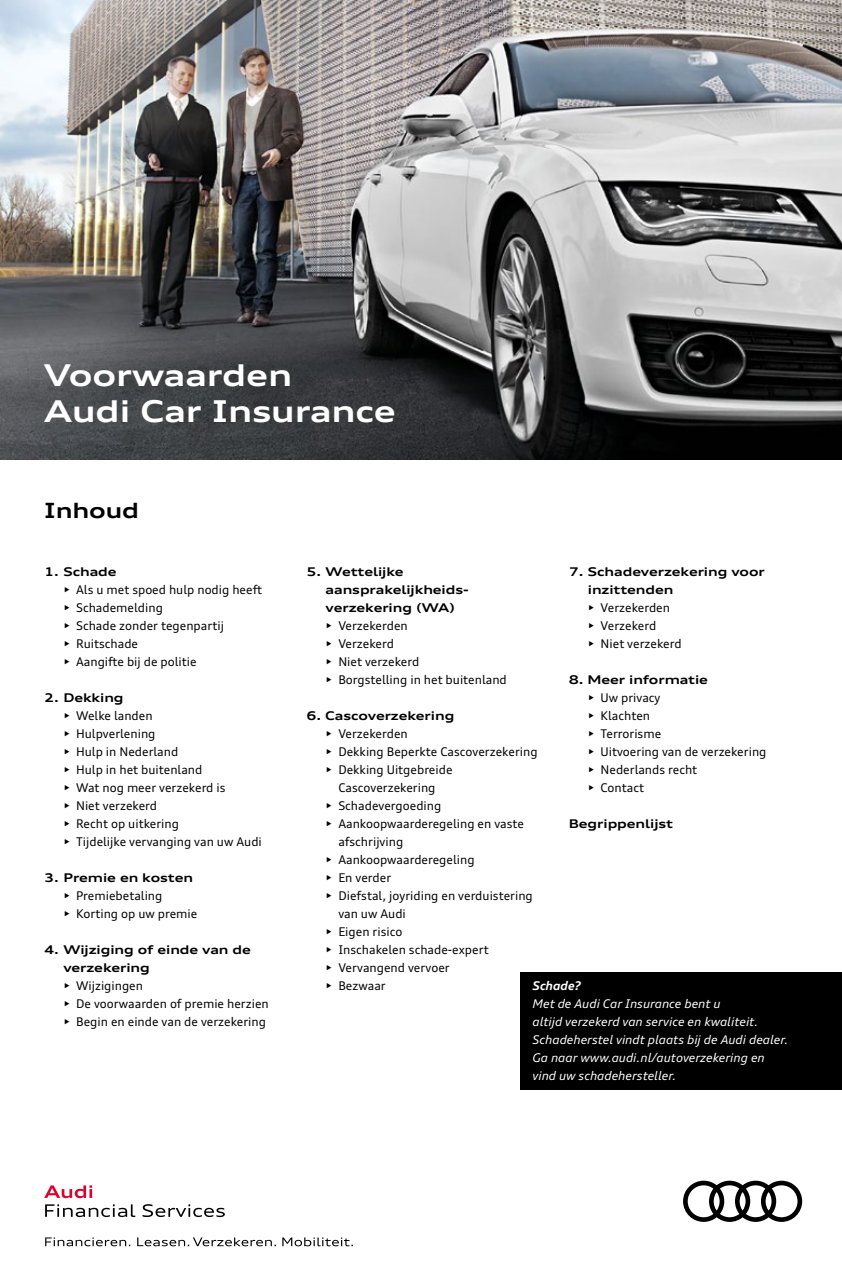
<style>
.page{position:relative;width:842px;height:1263px;background:#fff}
.page>*{position:absolute;margin:0;border:0;box-sizing:border-box;transform-origin:0 0}
.t1{font:700 expanded 30px/36px "Audi Type";letter-spacing:-.005em;color:#fff}
.t2{font:700 expanded 21px "Audi Type";letter-spacing:-.005em;color:#000}
.t3{font:12px/18px "Audi Type";color:#000}
.t4{font:700 expanded 12px/18px "Audi Type";letter-spacing:-.005em;color:#000}
.t5{font:italic 12px/18px "Audi Type";color:#fff}
.t6{font:italic 700 12px "Audi Type";color:#fff}
</style>
<div class="page">
<img style="left:0;top:0;width:842px;height:459px">
<svg style="left:44px;top:1185px;width:48px;height:13px"></svg>
<svg style="left:45px;top:1204px;width:90px;height:13px"></svg>
<svg style="left:143px;top:1204px;width:82px;height:13px"></svg>
<svg style="left:45px;top:1237px;width:308px;height:9px"></svg>
<svg style="left:683px;top:1181px;width:119px;height:41px"></svg>
<div style="left:521px;top:972px;width:321px;height:118px;background:#000"></div>
<h1 class="t1" style="left:44px;top:356px;width:353px">Voorwaarden<br>Audi Car Insurance</h1>
<h2 class="t2" style="left:44px;top:498px;width:97px">Inhoud</h2>
<p class="t4" style="left:44px;top:563px;width:74px">1. Schade</p>
<p class="t3" style="left:63px;top:581px;width:200px">• Als u met spoed hulp nodig heeft</p>
<p class="t3" style="left:63px;top:599px;width:101px">• Schademelding</p>
<p class="t3" style="left:63px;top:617px;width:162px">• Schade zonder tegenpartij</p>
<p class="t3" style="left:63px;top:635px;width:76px">• Ruitschade</p>
<p class="t3" style="left:63px;top:653px;width:135px">• Aangifte bij de politie</p>
<p class="t4" style="left:44px;top:689px;width:81px">2. Dekking</p>
<p class="t3" style="left:63px;top:707px;width:91px">• Welke landen</p>
<p class="t3" style="left:63px;top:725px;width:94px">• Hulpverlening</p>
<p class="t3" style="left:63px;top:743px;width:116px">• Hulp in Nederland</p>
<p class="t3" style="left:63px;top:761px;width:141px">• Hulp in het buitenland</p>
<p class="t3" style="left:63px;top:779px;width:164px">• Wat nog meer verzekerd is</p>
<p class="t3" style="left:63px;top:797px;width:95px">• Niet verzekerd</p>
<p class="t3" style="left:63px;top:815px;width:117px">• Recht op uitkering</p>
<p class="t3" style="left:63px;top:833px;width:200px">• Tijdelijke vervanging van uw Audi</p>
<p class="t4" style="left:44px;top:869px;width:150px">3. Premie en kosten</p>
<p class="t3" style="left:63px;top:887px;width:101px">• Premiebetaling</p>
<p class="t3" style="left:63px;top:905px;width:135px">• Korting op uw premie</p>
<p class="t4" style="left:63px;top:941px;width:189px;text-indent:-19px">4. Wijziging of einde van de verzekering</p>
<p class="t3" style="left:63px;top:977px;width:81px">• Wijzigingen</p>
<p class="t3" style="left:63px;top:995px;width:207px">• De voorwaarden of premie herzien</p>
<p class="t3" style="left:63px;top:1013px;width:204px">• Begin en einde van de verzekering</p>
<p class="t4" style="left:588px;top:563px;width:178px;text-indent:-19px">7. Schadeverzekering voor inzittenden</p>
<p class="t3" style="left:588px;top:599px;width:84px">• Verzekerden</p>
<p class="t3" style="left:588px;top:617px;width:70px">• Verzekerd</p>
<p class="t3" style="left:588px;top:635px;width:95px">• Niet verzekerd</p>
<p class="t4" style="left:569px;top:671px;width:141px">8. Meer informatie</p>
<p class="t3" style="left:588px;top:689px;width:74px">• Uw privacy</p>
<p class="t3" style="left:588px;top:707px;width:64px">• Klachten</p>
<p class="t3" style="left:588px;top:725px;width:75px">• Terrorisme</p>
<p class="t3" style="left:588px;top:743px;width:180px">• Uitvoering van de verzekering</p>
<p class="t3" style="left:588px;top:761px;width:111px">• Nederlands recht</p>
<p class="t3" style="left:588px;top:779px;width:58px">• Contact</p>
<p class="t4" style="left:569px;top:815px;width:106px">Begrippenlijst</p>
<p class="t4" style="left:326px;top:563px;width:145px;text-indent:-19px">5. Wettelijke aansprakelijkheids&shy;verzekering (WA)</p>
<p class="t3" style="left:326px;top:617px;width:84px">• Verzekerden</p>
<p class="t3" style="left:326px;top:635px;width:70px">• Verzekerd</p>
<p class="t3" style="left:326px;top:653px;width:95px">• Niet verzekerd</p>
<p class="t3" style="left:326px;top:671px;width:183px">• Borgstelling in het buitenland</p>
<p class="t4" style="left:306px;top:707px;width:149px">6. Cascoverzekering</p>
<p class="t3" style="left:326px;top:725px;width:84px">• Verzekerden</p>
<p class="t3" style="left:326px;top:743px;width:214px">• Dekking Beperkte Cascoverzekering</p>
<p class="t3" style="left:326px;top:761px;width:128px;text-align:center">• Dekking Uitgebreide<br>Cascoverzekering</p>
<p class="t3" style="left:326px;top:797px;width:117px">• Schadevergoeding</p>
<p class="t3" style="left:338px;top:815px;width:187px;text-indent:-13px">• Aankoopwaarderegeling en vaste afschrijving</p>
<p class="t3" style="left:326px;top:851px;width:151px">• Aankoopwaarderegeling</p>
<p class="t3" style="left:326px;top:869px;width:67px">• En verder</p>
<p class="t3" style="left:338px;top:887px;width:196px;text-indent:-13px">• Diefstal, joyriding en verduistering van uw Audi</p>
<p class="t3" style="left:326px;top:923px;width:78px">• Eigen risico</p>
<p class="t3" style="left:326px;top:941px;width:165px">• Inschakelen schade-expert</p>
<p class="t3" style="left:326px;top:959px;width:126px">• Vervangend vervoer</p>
<p class="t3" style="left:326px;top:977px;width:62px">• Bezwaar</p>
<p class="t6" style="left:532px;top:978px;width:50px">Schade?</p>
<p class="t5" style="left:532px;top:995px;width:257px">Met de Audi Car Insurance bent u<br>altijd verzekerd van service en kwaliteit.<br>Schadeherstel vindt plaats bij de Audi dealer.<br>Ga naar www.audi.nl/autoverzekering en vind uw schadehersteller.</p>
</div>
